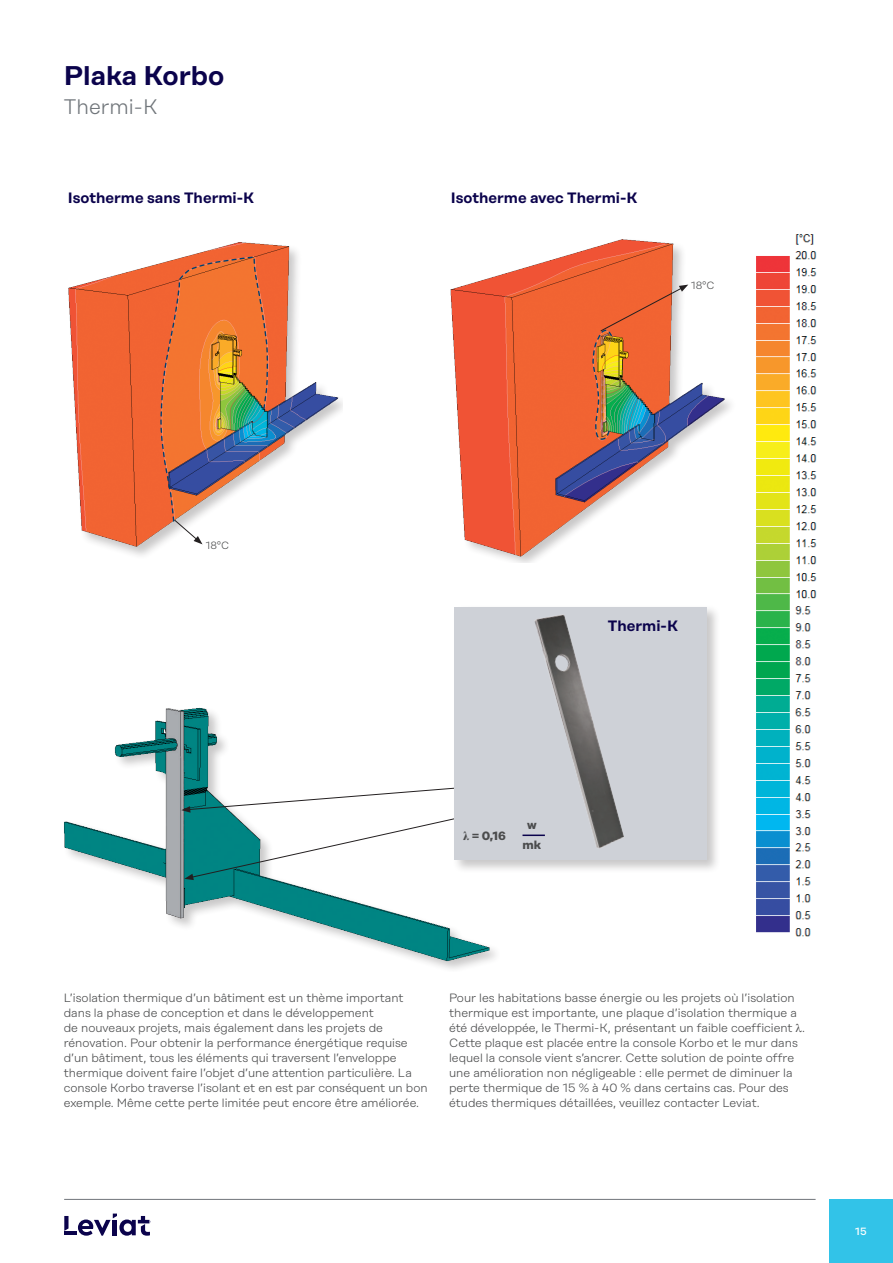
<style>
.page{position:relative;width:893px;height:1263px;background:#fff}
.page>*{position:absolute;margin:0;border:0;box-sizing:border-box;transform-origin:0 0}
.t1{font:600 27px "Rational Display";color:#0b034c}
.t2{font:300 21px "Rational Display";color:#70757a}
.t3{font:600 15px "Rational Display";color:#0b034c}
.t4{font:300 12px/15px "Rational Display";color:#4b4c4d}
.t5{font:700 12px/20.1px "Rational Display";color:#4b4c4d;text-align:center}
.t6{font:300 10.5px "Rational Display";color:#4b4c4d}
.t7{font:500 10.5px "Rational Display";color:#fff}
.s1{font-family:"Times"}
</style>
<div class="page">
<hr style="left:64px;top:1199px;width:752px;height:1px;background:#70757a">
<div style="left:829px;top:1199px;width:64px;height:64px;background:#32c3e8"></div>
<hr style="left:64px;top:1231px;width:13px;height:4px;background:#0b034c">
<svg style="left:64px;top:1216px;width:5px;height:15px"></svg>
<svg style="left:78px;top:1213px;width:72px;height:23px"></svg>
<img style="left:64px;top:707px;width:432px;height:262px">
<svg style="left:181px;top:787px;width:279px;height:93px"></svg>
<img style="left:68px;top:242px;width:274px;height:314px">
<img style="left:450px;top:239px;width:281px;height:319px">
<img style="left:756px;top:234px;width:61px;height:703px">
<svg style="left:160px;top:256px;width:108px;height:288px"></svg>
<img style="left:592px;top:285px;width:96px;height:156px">
<div style="left:452px;top:604px;width:269px;height:270px;background:#231f20;opacity:.25"></div>
<div style="left:454px;top:607px;width:253px;height:252px;background:#ced1d7"></div>
<img style="left:523px;top:615px;width:101px;height:233px">
<hr style="left:522px;top:834px;width:23px;height:2px;background:#0b034c">
<h1 class="t1" style="left:64px;top:60px;width:162px">Plaka Korbo</h1>
<h2 class="t2" style="left:64px;top:95px;width:95px">Thermi-K</h2>
<p class="t3" style="left:68px;top:189px;width:188px">Isotherme sans Thermi-K</p>
<p class="t3" style="left:451px;top:189px;width:188px">Isotherme avec Thermi-K</p>
<p class="t6" style="left:691px;top:279px;width:25px">18°C</p>
<p class="t6" style="left:206px;top:539px;width:25px">18°C</p>
<p class="t3" style="left:608px;top:616px;width:72px">Thermi-K</p>
<p class="t5" style="left:463px;top:826px;width:44px"><span class="s1">λ</span> = 0,16</p>
<p class="t5" style="left:522px;top:814px;width:20px">w mk</p>
<p class="t4" style="left:64px;top:991px;width:365px">L’isolation thermique d’un bâtiment est un thème important dans la phase de conception et dans le développement<br>de nouveaux projets, mais également dans les projets de rénovation. Pour obtenir la performance énergétique requise d’un bâtiment, tous les éléments qui traversent l’enveloppe thermique doivent faire l’objet d’une attention particulière. La console Korbo traverse l’isolant et en est par conséquent un bon exemple. Même cette perte limitée peut encore être améliorée.</p>
<p class="t4" style="left:449px;top:991px;width:357px">Pour les habitations basse énergie ou les projets où l’isolation thermique est importante, une plaque d’isolation thermique a été développée, le Thermi-K, présentant un faible coefficient .<br>Cette plaque est placée entre la console Korbo et le mur dans lequel la console vient s’ancrer. Cette solution de pointe offre une amélioration non négligeable : elle permet de diminuer la perte thermique de 15 % à 40 % dans certains cas. Pour des études thermiques détaillées, veuillez contacter Leviat.</p>
<p class="t7" style="left:855px;top:1225px;width:13px">15</p>
</div>
